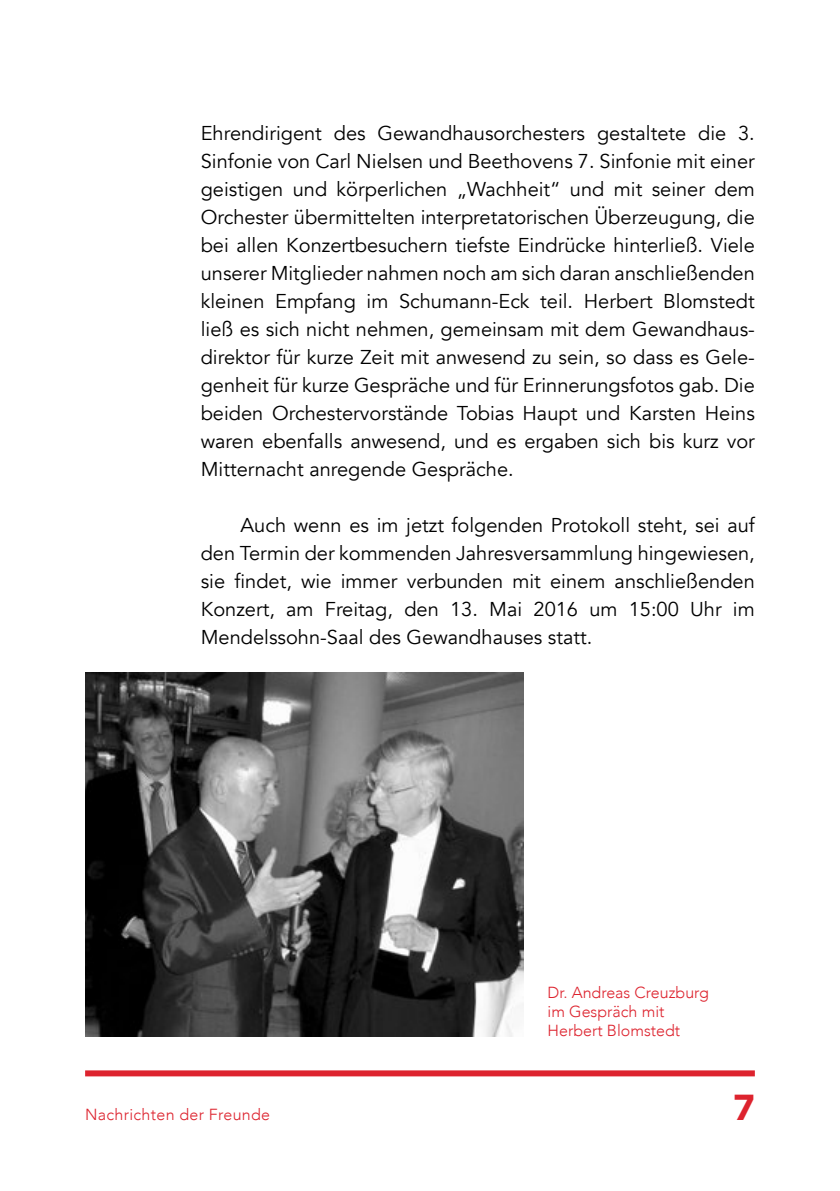
<style>
.page{position:relative;width:840px;height:1191px;background:#fff}
.page>*{position:absolute;margin:0;border:0;box-sizing:border-box;transform-origin:0 0}
.t1{font:900 36px "Avenir";color:#dd232e}
.t2{font:20px/28px "Avenir";color:#000;text-align:justify}
.t3{font:300 16px/19.2px "Avenir";color:#dd232e}
.t4{font:300 16px "Avenir";letter-spacing:.02em;color:#dd232e}
</style>
<div class="page">
<div style="left:85px;top:1070px;width:669px;height:6px;background:#dd232e"></div>
<img style="left:85px;top:672px;width:438px;height:364px">
<p class="t2" style="left:201px;top:119px;width:555px">Ehrendirigent des Gewandhausorchesters gestaltete die 3.<br>Sinfonie von Carl Nielsen und Beethovens 7. Sinfonie mit einer geistigen und körperlichen „Wachheit“ und mit seiner dem Orchester übermittelten interpretatorischen Überzeugung, die bei allen Konzertbesuchern tiefste Eindrücke hinterließ. Viele unserer Mitglieder nahmen noch am sich daran anschließenden kleinen Empfang im Schumann-Eck teil. Herbert Blomstedt ließ es sich nicht nehmen, gemeinsam mit dem Gewandhaus&shy;direktor für kurze Zeit mit anwesend zu sein, so dass es Gele&shy;genheit für kurze Gespräche und für Erinnerungsfotos gab. Die beiden Orchestervorstände Tobias Haupt und Karsten Heins waren ebenfalls anwesend, und es ergaben sich bis kurz vor Mitternacht anregende Gespräche.</p>
<p class="t2" style="left:201px;top:511px;width:555px;text-indent:40px">Auch wenn es im jetzt folgenden Protokoll steht, sei auf den Termin der kommenden Jahresversammlung hingewiesen, sie findet, wie immer verbunden mit einem anschließenden Konzert, am Freitag, den 13. Mai 2016 um 15:00 Uhr im Mendelssohn-Saal des Gewandhauses statt.</p>
<p class="t4" style="left:85px;top:1105px;width:186px">Nachrichten der Freunde</p>
<p class="t3" style="left:547px;top:983px;width:163px">Dr. Andreas Creuzburg im Gespräch mit<br>Herbert Blomstedt</p>
<h1 class="t1" style="left:733px;top:1077px;width:23px">7</h1>
</div>
